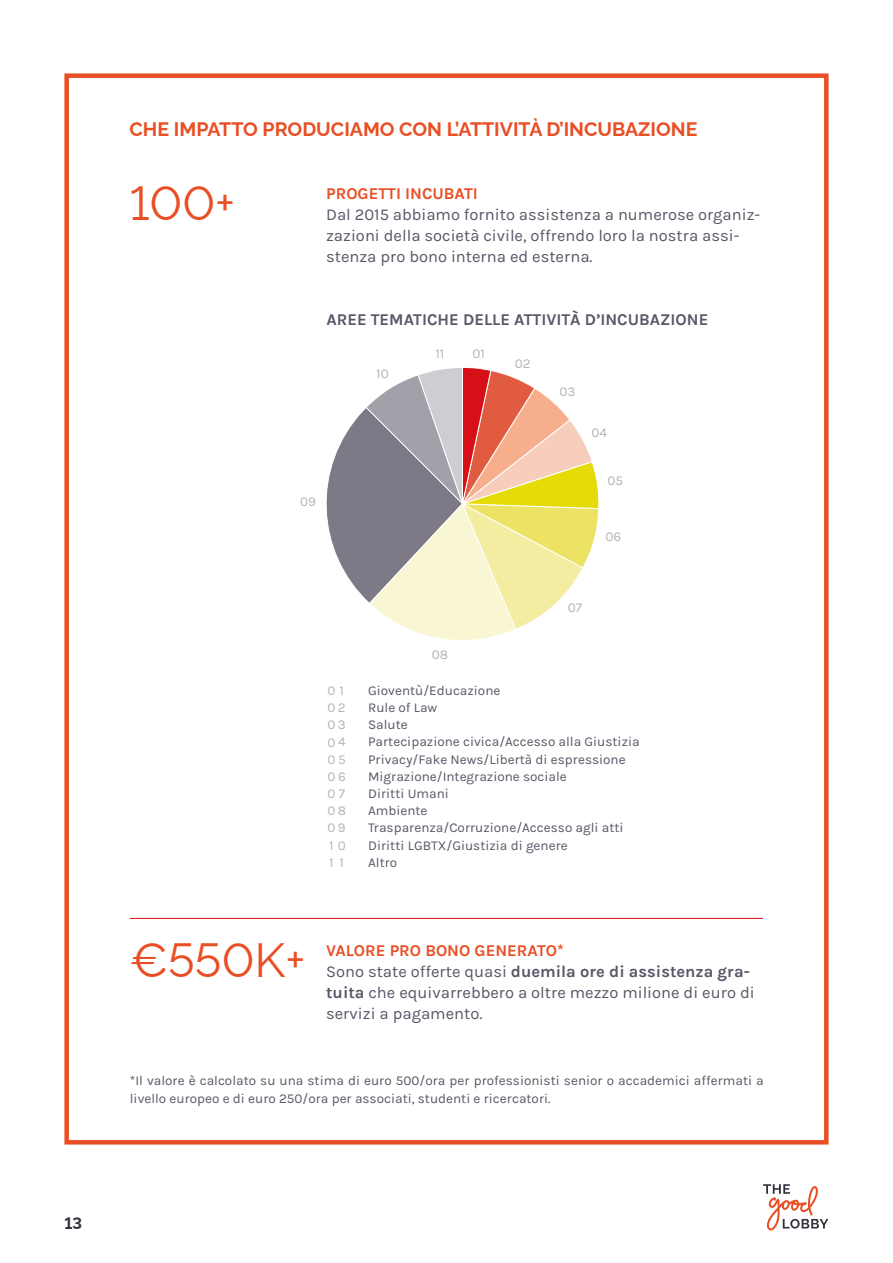
<style>
.page{position:relative;width:893px;height:1263px;background:#fff}
.page>*{position:absolute;margin:0;border:0;box-sizing:border-box;transform-origin:0 0}
.t1{font:48px "Raleway";color:#e94e24}
.t2{font:700 19.5px "Raleway";color:#e94e24}
.t3{font:16.5px/21px "Karla";color:#585767}
.t4{font:700 16.5px "Karla";color:#585767}
.t5{font:700 16.5px "Karla";color:#e94e24}
.t6{font:700 16.5px "Raleway";color:#31323c}
.t7{font:13.5px/17.2px "Karla";color:#585767}
.t8{font:13.5px/17.2px "Karla";letter-spacing:.19em;color:#b5b2ba}
.t9{font:13.5px "Karla";color:#b5b2ba}
.s1{font-weight:700;color:#e94e24}
.s2{font-weight:700}
</style>
<div class="page">
<svg style="left:763px;top:1184px;width:65px;height:46px"></svg>
<div style="left:64px;top:73px;width:764px;height:1071px;border:4px solid #e94e24"></div>
<hr style="left:130px;top:918px;width:633px;height:1px;background:#d61016">
<svg style="left:326px;top:367px;width:273px;height:273px"></svg>
<p class="t6" style="left:64px;top:1209px;width:19px">13</p>
<h2 class="t2" style="left:130px;top:114px;width:569px">CHE IMPATTO PRODUCIAMO CON L’ATTIVITÀ D’INCUBAZIONE</h2>
<h1 class="t1" style="left:130px;top:165px;width:107px">100+</h1>
<p class="t5" style="left:326px;top:184px;width:153px">PROGETTI INCUBATI</p>
<p class="t3" style="left:326px;top:205px;width:436px">Dal 2015 abbiamo fornito assistenza a numerose organiz&shy;zazioni della società civile, offrendo loro la nostra assi&shy;stenza pro bono interna ed esterna.</p>
<p class="t4" style="left:326px;top:310px;width:383px">AREE TEMATICHE DELLE ATTIVITÀ D’INCUBAZIONE</p>
<p class="t9" style="left:376px;top:366px;width:14px">10</p>
<p class="t9" style="left:435px;top:346px;width:10px">11</p>
<p class="t9" style="left:472px;top:346px;width:14px">01</p>
<p class="t9" style="left:515px;top:356px;width:17px">02</p>
<p class="t9" style="left:560px;top:384px;width:17px">03</p>
<p class="t9" style="left:591px;top:425px;width:17px">04</p>
<p class="t9" style="left:300px;top:494px;width:17px">09</p>
<p class="t9" style="left:607px;top:473px;width:17px">05</p>
<p class="t9" style="left:605px;top:529px;width:17px">06</p>
<p class="t8" style="left:327px;top:682px;width:20px">0 1<br>02<br>03<br>04<br>05<br>06<br>07<br>08<br>09<br>1 0<br>1 1</p>
<p class="t9" style="left:432px;top:647px;width:18px">08</p>
<p class="t9" style="left:568px;top:600px;width:16px">07</p>
<p class="t7" style="left:368px;top:682px;width:273px">Gioventù/Educazione<br>Rule of Law<br>Salute<br>Partecipazione civica/Accesso alla Giustizia<br>Privacy/Fake News/Libertà di espressione<br>Migrazione/Integrazione sociale<br>Diritti Umani<br>Ambiente<br>Trasparenza/Corruzione/Accesso agli atti<br>Diritti LGBTX/Giustizia di genere<br>Altro</p>
<h1 class="t1" style="left:130px;top:921px;width:177px">€550K+</h1>
<p class="t3" style="left:326px;top:940px;width:430px"><span class="s1">VALORE PRO BONO GENERATO*<br></span>Sono state offerte quasi <span class="s2">duemila ore di assistenza gra&shy;tuita</span> che equivarrebbero a oltre mezzo milione di euro di servizi a pagamento.</p>
<p class="t7" style="left:130px;top:1072px;width:635px">*Il valore è calcolato su una stima di euro 500/ora per professionisti senior o accademici affermati a livello europeo e di euro 250/ora per associati, studenti e ricercatori.</p>
</div>
